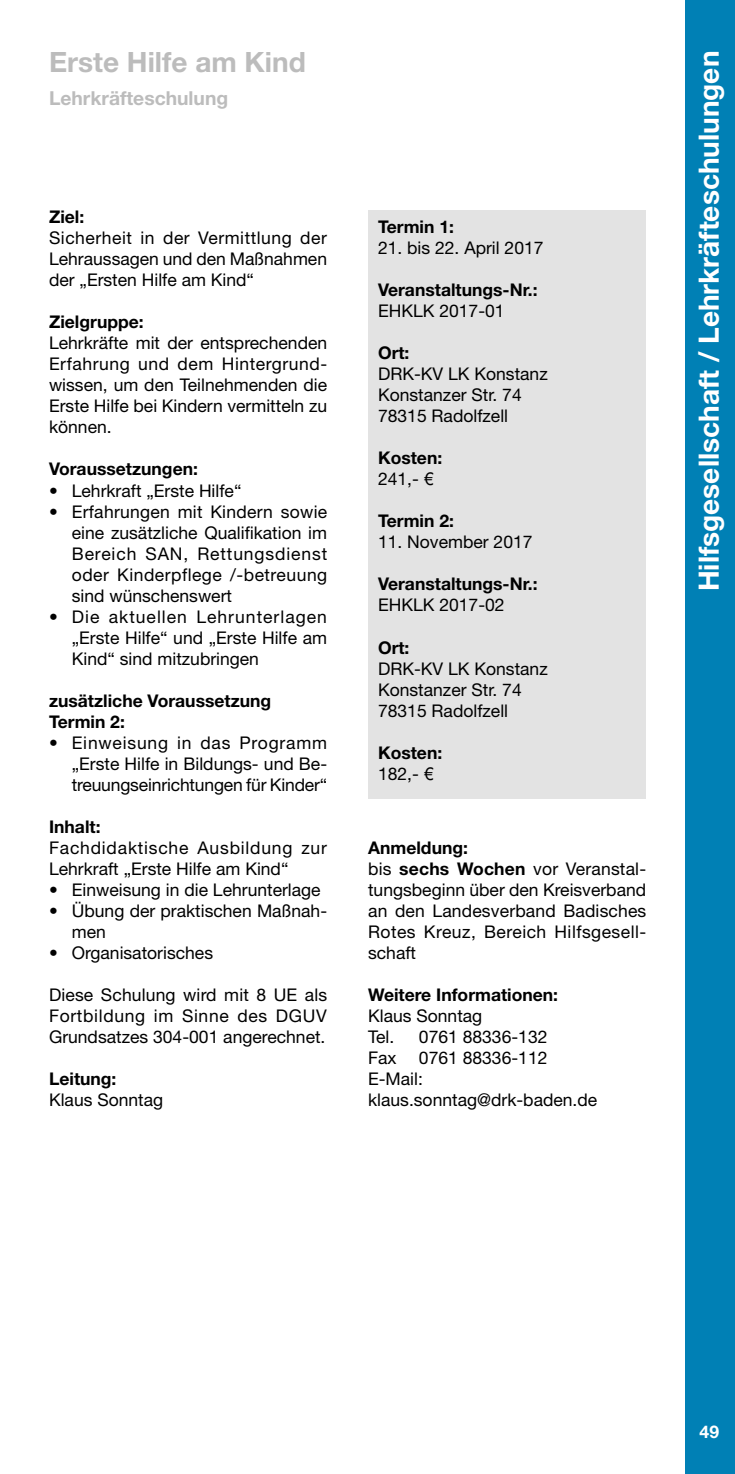
<style>
.page{position:relative;width:735px;height:1474px;background:#fff}
.page>*{position:absolute;margin:0;border:0;box-sizing:border-box;transform-origin:0 0}
.t1{font:700 28px "Helvetica Neue";color:#fff}
.t2{font:700 28px "Helvetica Neue";color:#bcbcbc}
.t3{font:700 19.25px "Helvetica Neue";color:#bcbcbc}
.t4{font:17.5px/21px "Helvetica Neue";color:#000}
.t5{font:700 17.5px/21px "Helvetica Neue";color:#000}
.t6{font:17.5px/21px "Helvetica Neue";letter-spacing:.045em;color:#000}
.t7{font:700 17.5px "Helvetica Neue";color:#fff}
.s1{font-weight:700}
</style>
<div class="page">
<div style="left:685px;top:0;width:49px;height:1473px;background:#0080b5"></div>
<div style="left:368px;top:210px;width:277px;height:588px;background:#e3e3e3"></div>
<h1 class="t2" style="left:49px;top:44px;width:258px">Erste Hilfe am Kind</h1>
<p class="t3" style="left:49px;top:86px;width:180px">Lehrkräfteschulung</p>
<p class="t5" style="left:49px;top:206px;width:37px">Ziel:</p>
<p class="t4" style="left:49px;top:227px;width:279px;text-align:justify">Sicherheit in der Vermittlung der Lehraussagen und den Maßnahmen der „Ersten Hilfe am Kind“</p>
<p class="t5" style="left:49px;top:311px;width:96px">Zielgruppe:</p>
<p class="t4" style="left:49px;top:332px;width:279px;text-align:justify">Lehrkräfte mit der entsprechenden Erfahrung und dem Hintergrund&shy;wissen, um den Teilnehmenden die Erste Hilfe bei Kindern vermitteln zu können.</p>
<p class="t5" style="left:49px;top:458px;width:150px">Voraussetzungen:</p>
<p class="t4" style="left:49px;top:479px;width:194px">• Lehrkraft „Erste Hilfe“</p>
<p class="t4" style="left:72px;top:500px;width:257px;text-align:justify;text-indent:-23px">• Erfahrungen mit Kindern sowie eine zusätzliche Qualifikation im Bereich SAN, Rettungsdienst oder Kinderpflege /-betreuung sind wünschenswert</p>
<p class="t4" style="left:72px;top:605px;width:257px;text-align:justify;text-indent:-23px">• Die aktuellen Lehrunterlagen „Erste Hilfe“ und „Erste Hilfe am Kind“ sind mitzubringen</p>
<p class="t5" style="left:49px;top:689px;width:224px">zusätzliche Voraussetzung<br>Termin 2:</p>
<p class="t4" style="left:72px;top:731px;width:257px;text-align:justify;text-indent:-23px">• Einweisung in das Programm „Erste Hilfe in Bildungs- und Be&shy;treuungseinrichtungen für Kinder“</p>
<p class="t5" style="left:49px;top:815px;width:53px">Inhalt:</p>
<p class="t6" style="left:49px;top:836px;width:279px">Fachdidaktische Ausbildung zur<br>Lehrkraft „Erste Hilfe am Kind“</p>
<p class="t4" style="left:49px;top:878px;width:273px">• Einweisung in die Lehrunterlage</p>
<p class="t4" style="left:72px;top:899px;width:257px;text-indent:-23px">• Übung der praktischen Maßnah&shy;men</p>
<p class="t4" style="left:49px;top:941px;width:165px">• Organisatorisches</p>
<p class="t4" style="left:49px;top:983px;width:279px;text-align:justify">Diese Schulung wird mit 8 UE als Fortbildung im Sinne des DGUV Grundsatzes 304-001 angerechnet.</p>
<p class="t5" style="left:49px;top:1067px;width:69px">Leitung:</p>
<p class="t4" style="left:49px;top:1088px;width:116px">Klaus Sonntag</p>
<p class="t5" style="left:378px;top:216px;width:77px">Termin 1:</p>
<p class="t4" style="left:378px;top:237px;width:167px">21. bis 22. April 2017</p>
<p class="t5" style="left:378px;top:279px;width:161px">Veranstaltungs-Nr.:</p>
<p class="t4" style="left:378px;top:300px;width:128px">EHKLK 2017-01</p>
<p class="t5" style="left:378px;top:342px;width:33px">Ort:</p>
<p class="t4" style="left:378px;top:363px;width:171px">DRK-KV LK Konstanz<br>Konstanzer Str. 74<br>78315 Radolfzell</p>
<p class="t5" style="left:378px;top:447px;width:66px">Kosten:</p>
<p class="t4" style="left:378px;top:468px;width:57px">241,- €</p>
<p class="t5" style="left:378px;top:510px;width:77px">Termin 2:</p>
<p class="t4" style="left:378px;top:531px;width:156px">11. November 2017</p>
<p class="t5" style="left:378px;top:573px;width:161px">Veranstaltungs-Nr.:</p>
<p class="t4" style="left:378px;top:594px;width:128px">EHKLK 2017-02</p>
<p class="t5" style="left:378px;top:636px;width:33px">Ort:</p>
<p class="t4" style="left:378px;top:657px;width:171px">DRK-KV LK Konstanz<br>Konstanzer Str. 74<br>78315 Radolfzell</p>
<p class="t5" style="left:378px;top:741px;width:66px">Kosten:</p>
<p class="t4" style="left:378px;top:762px;width:57px">182,- €</p>
<p class="t4" style="left:368px;top:837px;width:279px"><span class="s1">Anmeldung:<br></span>bis <span class="s1">sechs Wochen</span> vor Veranstal&shy;tungsbeginn über den Kreisverband an den Landesverband Badisches<br>Rotes Kreuz, Bereich Hilfsgesell&shy;schaft</p>
<p class="t5" style="left:368px;top:984px;width:191px">Weitere Informationen:</p>
<p class="t4" style="left:368px;top:1005px;width:116px">Klaus Sonntag<br>Tel.</p>
<p class="t4" style="left:418px;top:1026px;width:130px">0761 88336-132</p>
<p class="t4" style="left:368px;top:1047px;width:30px">Fax</p>
<p class="t4" style="left:368px;top:1047px;width:230px;text-indent:51px">0761 88336-112<br>E-Mail: klaus.sonntag@drk-baden.de</p>
<h1 class="t1" style="left:691px;top:591px;width:542px;rotate:-90deg">Hilfsgesellschaft / Lehrkräfteschulungen</h1>
<p class="t7" style="left:699px;top:1420px;width:21px">49</p>
</div>
